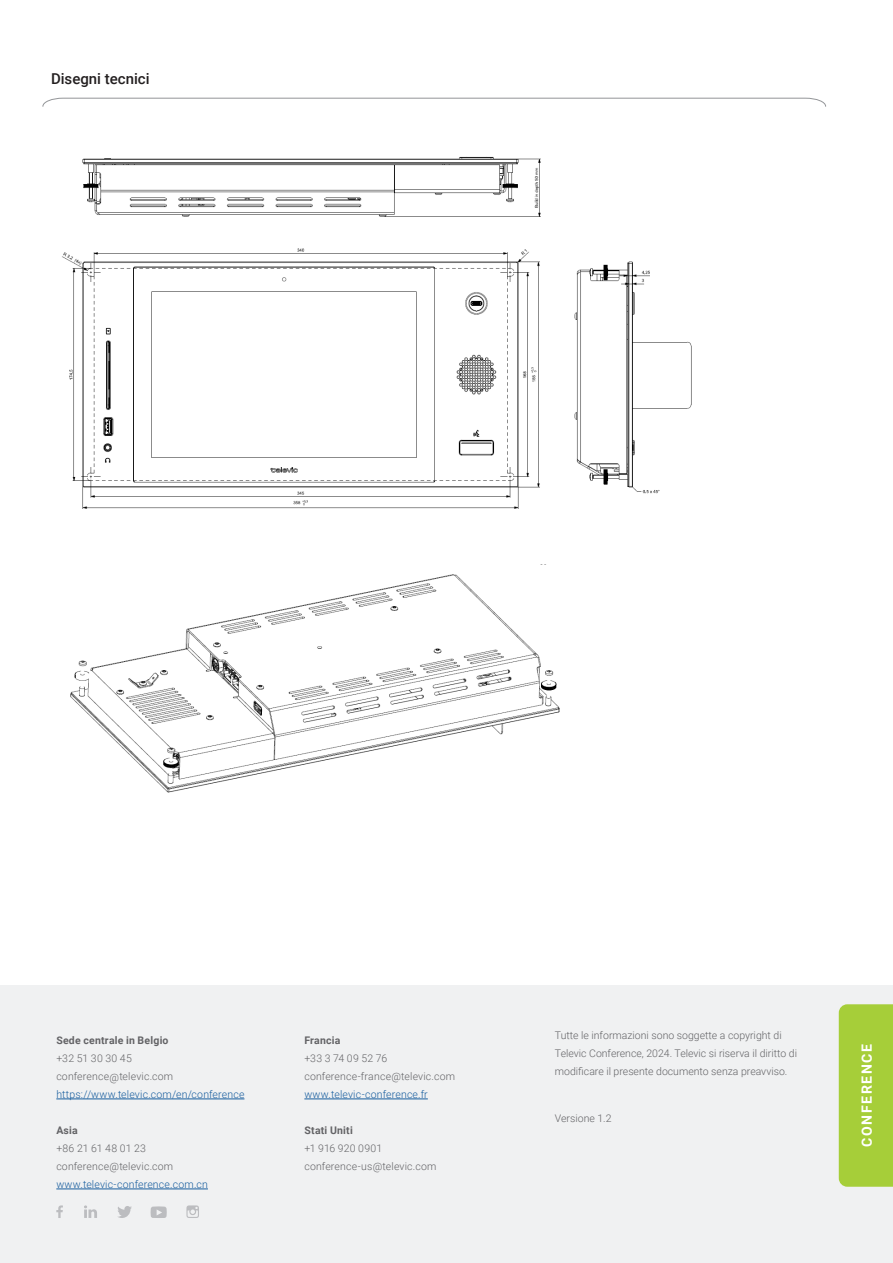
<style>
.page{position:relative;width:893px;height:1263px;background:#fff}
.page>*{position:absolute;margin:0;border:0;box-sizing:border-box;transform-origin:0 0}
.BROOD___regular{font:500 15px "Roboto";color:#231f20}
.t1{font:700 14.1px "Roboto";letter-spacing:.115em;color:#fff}
.t2{font:300 10.5px/18px "Roboto";color:#636366}
.t3{font:300 10.5px "Roboto";letter-spacing:.02em;color:#175d9e}
.t4{font:700 10.5px "Roboto";letter-spacing:.02em;color:#636366}
.t5{font:300 10.5px/18px "Roboto";letter-spacing:.02em;color:#636366}
</style>
<div class="page">
<div style="left:0;top:985px;width:893px;height:278px;background:#f0f1f2"></div>
<svg style="left:56px;top:1205px;width:7px;height:13px"></svg>
<svg style="left:118px;top:1206px;width:14px;height:12px"></svg>
<svg style="left:151px;top:1206px;width:16px;height:12px"></svg>
<svg style="left:186px;top:1205px;width:13px;height:13px"></svg>
<svg style="left:84px;top:1205px;width:13px;height:13px"></svg>
<div style="left:839px;top:1004px;width:54px;height:183px;background:#a6ce39"></div>
<hr style="left:56px;top:1099px;width:188px;height:1px;background:#175d9e">
<hr style="left:56px;top:1189px;width:152px;height:1px;background:#175d9e">
<hr style="left:304px;top:1099px;width:124px;height:1px;background:#175d9e">
<svg style="left:42px;top:97px;width:784px;height:10px"></svg>
<img style="left:62px;top:156px;width:630px;height:353px">
<img style="left:70px;top:564px;width:490px;height:229px">
<p class="BROOD___regular" style="left:51px;top:68px;width:100px">Disegni tecnici</p>
<p class="t4" style="left:56px;top:1033px;width:114px">Sede centrale in Belgio</p>
<p class="t5" style="left:56px;top:1049px;width:118px">+32 51 30 30 45 conference@televic.com</p>
<p class="t3" style="left:56px;top:1087px;width:190px">https://www.televic.com/en/conference</p>
<p class="t4" style="left:56px;top:1123px;width:23px">Asia</p>
<p class="t2" style="left:56px;top:1139px;width:118px">+86 21 61 48 01 23 conference@televic.com</p>
<p class="t3" style="left:56px;top:1177px;width:153px">www.televic-conference.com.cn</p>
<p class="t4" style="left:304px;top:1033px;width:38px">Francia</p>
<p class="t2" style="left:304px;top:1049px;width:152px">+33 3 74 09 52 76 conference-france@televic.com</p>
<p class="t3" style="left:304px;top:1087px;width:125px">www.televic-conference.fr</p>
<p class="t4" style="left:304px;top:1123px;width:50px">Stati Uniti</p>
<p class="t2" style="left:304px;top:1139px;width:134px">+1 916 920 0901 conference-us@televic.com</p>
<p class="t2" style="left:555px;top:1025px;width:244px">Tutte le informazioni sono soggette a copyright di<br>Televic Conference, 2024. Televic si riserva il diritto di modificare il presente documento senza preavviso.</p>
<p class="t2" style="left:555px;top:1109px;width:58px">Versione 1.2</p>
<h2 class="t1" style="left:857px;top:1147px;width:105px;rotate:-90deg">CONFERENCE</h2>
</div>
